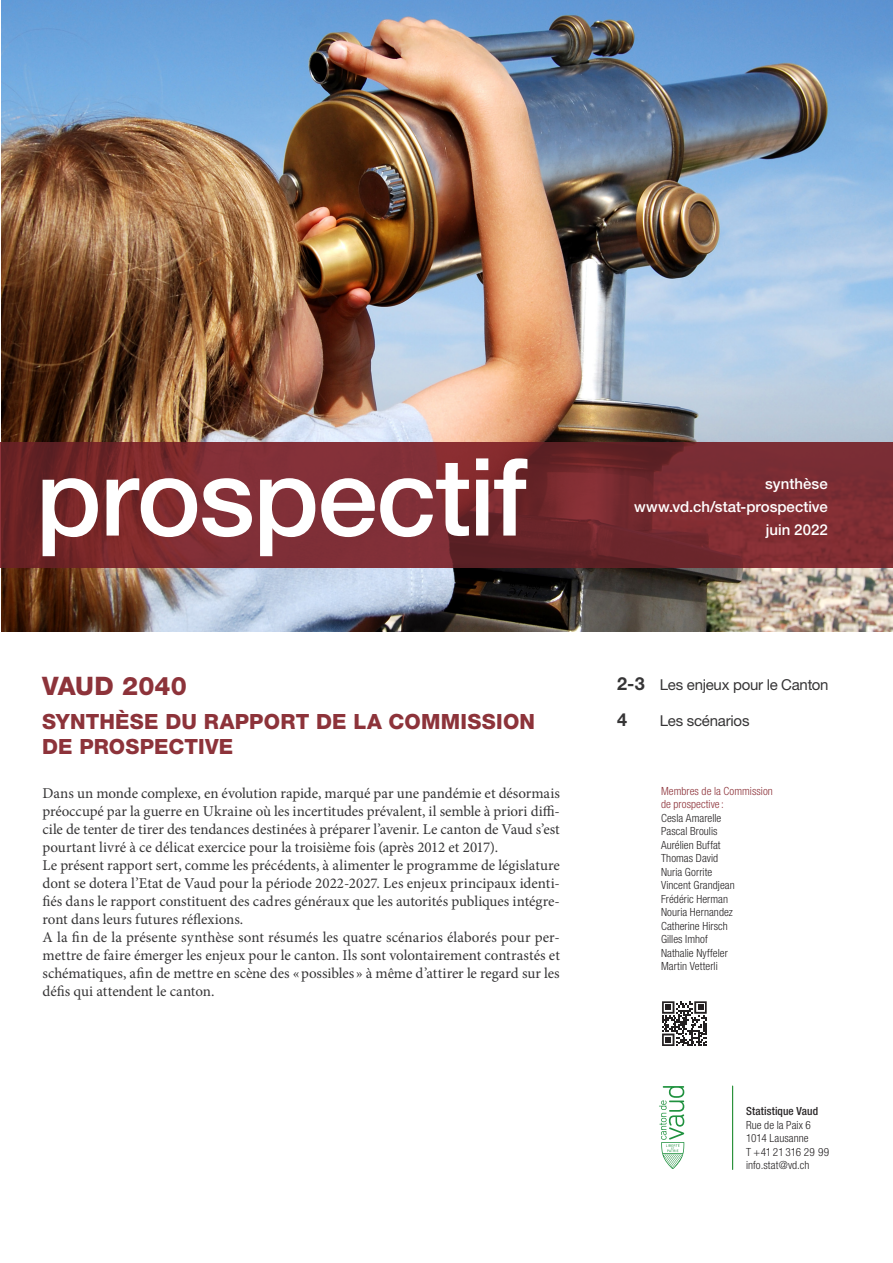
<style>
.page{position:relative;width:893px;height:1263px;background:#fff}
.page>*{position:absolute;margin:0;border:0;box-sizing:border-box;transform-origin:0 0}
.t1{font:500 108px "Helvetica Neue LT Pro";letter-spacing:-.015em;color:#fff}
.t2{font:800 25.5px "Helvetica Neue LT Pro";letter-spacing:.005em;color:#8d333a}
.t3{font:800 21px/25.5px "Helvetica Neue LT Pro";letter-spacing:.01em;color:#8d333a}
.t4{font:700 18px "Helvetica Neue LT Pro";color:#363536}
.t5{font:15px/18px "Minion Pro";letter-spacing:-.005em;color:#363536}
.t6{font:500 15px/23.1px "Helvetica Neue LT Pro";color:#fff;text-align:right}
.t7{font:15px "Helvetica Neue LT Pro";letter-spacing:-.015em;color:#363536}
.t8{font:300 condensed 11.25px/13.5px "Helvetica Neue LT Pro";letter-spacing:.005em;color:#282526}
.t9{font:300 condensed 11.25px/13.5px "Helvetica Neue LT Pro";letter-spacing:.005em;color:#8f363d}
.t10{font:500 condensed 11.25px "Helvetica Neue LT Pro";letter-spacing:.01em;color:#282526}
.s1{font-weight:700;font-size:18px}
</style>
<div class="page">
<img style="left:1px;top:0;width:892px;height:631px">
<svg style="left:0;top:442px;width:893px;height:126px;background:#782a2f"></svg>
<svg style="left:659px;top:1086px;width:25px;height:83px"></svg>
<hr style="left:732px;top:1086px;width:1px;height:83px;background:#1f8c30">
<svg style="left:662px;top:1001px;width:45px;height:45px"></svg>
<h1 class="t1" style="left:36px;top:433px;width:493px">prospectif</h1>
<h2 class="t2" style="left:42px;top:671px;width:146px">VAUD 2040</h2>
<h3 class="t3" style="left:42px;top:708px;width:495px">SYNTHÈSE DU RAPPORT DE LA COMMISSION<br>DE PROSPECTIVE</h3>
<p class="t5" style="left:43px;top:784px;width:519px">Dans un monde complexe, en évolution rapide, marqué par une pandémie et désormais préoccupé par la guerre en Ukraine où les incertitudes prévalent, il semble à priori diffi&shy;cile de tenter de tirer des tendances destinées à préparer l’avenir. Le canton de Vaud s’est pourtant livré à ce délicat exercice pour la troisième fois (après 2012 et 2017).<br>Le présent rapport sert, comme les précédents, à alimenter le programme de législature dont se dotera l’Etat de Vaud pour la période 2022-2027. Les enjeux principaux identi&shy;fiés dans le rapport constituent des cadres généraux que les autorités publiques intégre&shy;ront dans leurs futures réflexions.<br>A la fin de la présente synthèse sont résumés les quatre scénarios élaborés pour per&shy;mettre de faire émerger les enjeux pour le canton. Ils sont volontairement contrastés et schématiques, afin de mettre en scène des «possibles» à même d’attirer le regard sur les défis qui attendent le canton.</p>
<p class="t6" style="left:634px;top:472px;width:195px">synthèse www.vd.ch/stat-prospective juin 2022</p>
<p class="t7" style="left:617px;top:675px;width:213px"><span class="s1">2-3</span> Les enjeux pour le Canton</p>
<p class="t4" style="left:617px;top:708px;width:12px">4</p>
<p class="t7" style="left:660px;top:711px;width:91px">Les scénarios</p>
<p class="t9" style="left:661px;top:784px;width:113px">Membres de la Commission de prospective:</p>
<p class="t8" style="left:661px;top:811px;width:75px">Cesla Amarelle<br>Pascal Broulis<br>Aurélien Buffat<br>Thomas David<br>Nuria Gorrite<br>Vincent Grandjean<br>Frédéric Herman<br>Nouria Hernandez<br>Catherine Hirsch<br>Gilles Imhof<br>Nathalie Nyffeler<br>Martin Vetterli</p>
<p class="t10" style="left:746px;top:1104px;width:73px">Statistique Vaud</p>
<p class="t8" style="left:746px;top:1118px;width:85px">Rue de la Paix 6<br>1014 Lausanne<br>T +41 21 316 29 99 info.stat@vd.ch</p>
</div>
